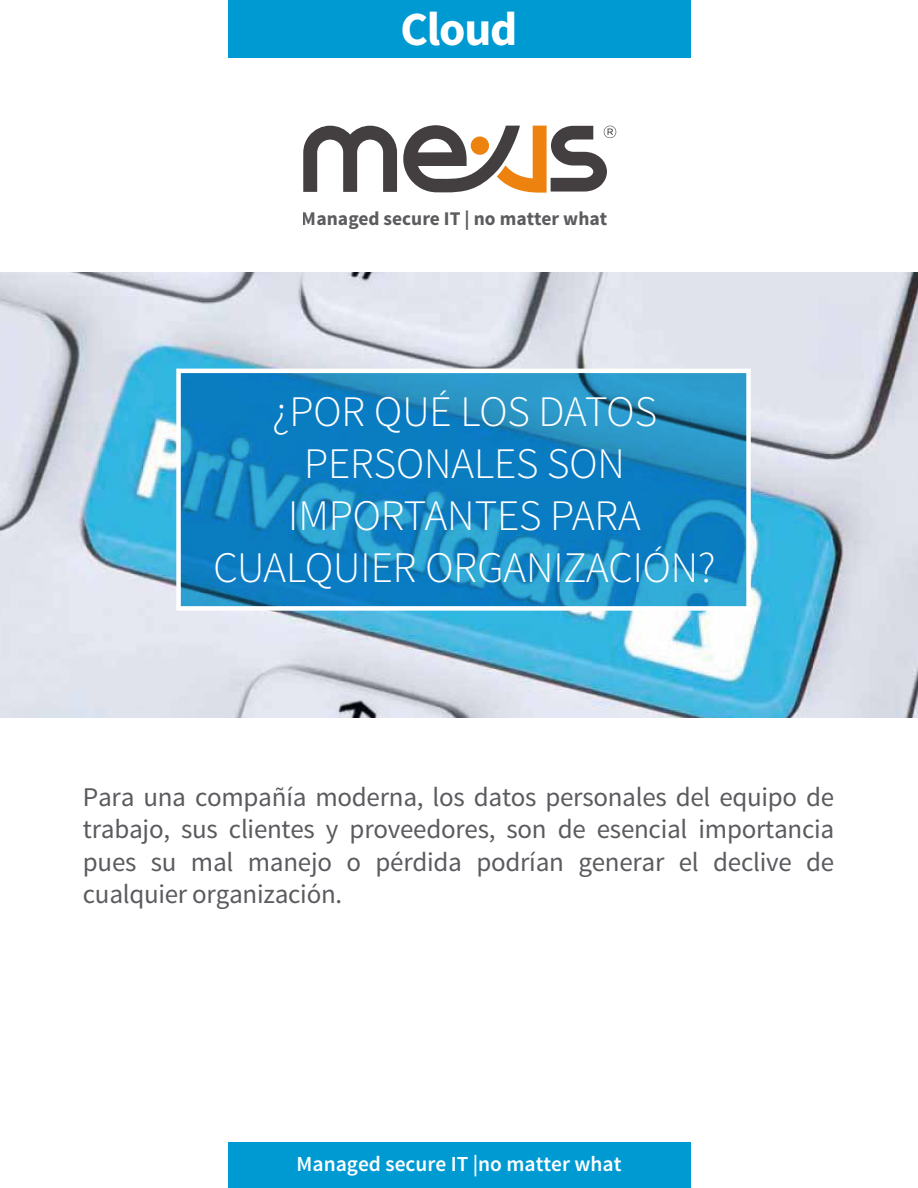
<style>
.page{position:relative;width:918px;height:1188px;background:#fff}
.page>*{position:absolute;margin:0;border:0;box-sizing:border-box;transform-origin:0 0}
.t1{font:700 47.55px "Source Sans Pro";letter-spacing:-.025em;color:#fff}
.t2{font:300 43.5px/52.2px "Source Sans Pro";color:#fff;text-align:center}
.t3{font:27px/32.4px "Source Sans Pro";letter-spacing:-.01em;color:#5b5b5f;text-align:justify}
.t4{font:600 21.45px "Source Sans Pro";color:#fff}
.t5{font:700 19.35px "Source Sans Pro";color:#5c5c5f}
</style>
<div class="page">
<img style="left:0;top:272px;width:918px;height:446px">
<svg style="left:303px;top:126px;width:94px;height:66px"></svg>
<svg style="left:403px;top:125px;width:213px;height:68px"></svg>
<svg style="left:181px;top:374px;width:565px;height:232px;background:#1786c3"></svg>
<div style="left:176px;top:369px;width:575px;height:242px;border:4px solid #fff"></div>
<div style="left:228px;top:1143px;width:462px;height:45px;background:#009ad3"></div>
<div style="left:228px;top:0;width:462px;height:57px;background:#009ad3"></div>
<h1 class="t1" style="left:400px;top:-2px;width:119px">Cloud</h1>
<p class="t5" style="left:302px;top:206px;width:307px">Managed secure IT | no matter what</p>
<h2 class="t2" style="left:213px;top:385px;width:504px">¿POR QUÉ LOS DATOS<br>PERSONALES SON<br>IMPORTANTES PARA<br>CUALQUIER ORGANIZACIÓN?</h2>
<p class="t3" style="left:83px;top:781px;width:753px">Para una compañía moderna, los datos personales del equipo de trabajo, sus clientes y proveedores, son de esencial importancia pues su mal manejo o pérdida podrían generar el declive de cualquier organización.</p>
<p class="t4" style="left:297px;top:1151px;width:326px">Managed secure IT |no matter what</p>
</div>
